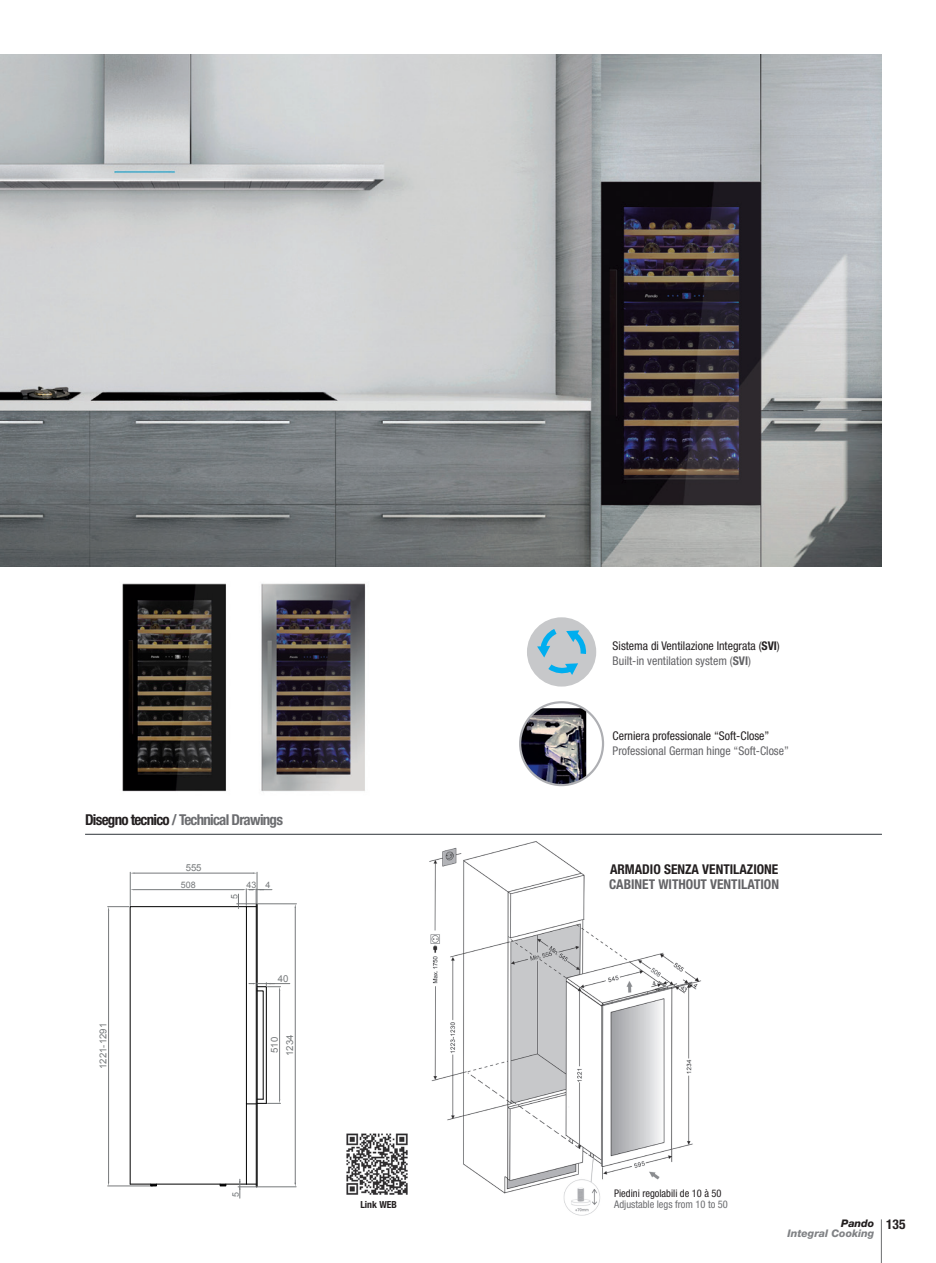
<style>
.page{position:relative;width:936px;height:1263px;background:#fff}
.page>*{position:absolute;margin:0;border:0;box-sizing:border-box;transform-origin:0 0}
.t1{font:700 condensed 15px "Helvetica Neue LT Std";letter-spacing:-.05em;color:#6c6d70}
.t2{font:700 condensed 13.5px "Helvetica Neue LT Std";color:#636366}
.t3{font:700 condensed 13.5px "Helvetica Neue LT Std";color:#231f20}
.parrafo_principal{font:condensed 12px "Helvetica Neue LT Std";color:#231f20}
.parrafo_principal-2{font:condensed 12px "Helvetica Neue LT Std";color:#636366}
.parrafo_principal-3{font:condensed 10.5px/11.2px "Helvetica Neue LT Std";color:#231f20}
.t4{font:italic 800 10.5px/10.5px "Helvetica Neue LT Std";color:#808285}
.t5{font:700 condensed 9.75px "Helvetica Neue LT Std";color:#231f20}
.t6{font:9.6px "Arial";color:#76797b}
.t7{font:9px "Arial";color:#76797b}
.s1{color:#231f20}
.s2{font-weight:700}
.s3{color:#6c6d70}
.s4{font-weight:700;font-style:normal;font-stretch:condensed;font-size:13.5px;color:#231f20}
</style>
<div class="page">
<hr style="left:880px;top:1219px;width:1px;height:44px;background:#6c6d70">
<img style="left:403px;top:833px;width:331px;height:383px">
<hr style="left:130px;top:1184px;width:116px;height:1px;background:#000001">
<div style="left:130px;top:906px;width:117px;height:278px;border:1px solid #000001"></div>
<div style="left:256px;top:904px;width:1px;height:283px;border:1px solid #000001"></div>
<hr style="left:238px;top:1186px;width:58px;height:1px;background:#76797b">
<hr style="left:295px;top:908px;width:1px;height:275px;background:#76797b">
<hr style="left:108px;top:1186px;width:44px;height:1px;background:#76797b">
<hr style="left:108px;top:911px;width:1px;height:271px;background:#76797b">
<svg style="left:108px;top:906px;width:21px;height:5px"></svg>
<hr style="left:134px;top:889px;width:109px;height:1px;background:#76797b">
<hr style="left:134px;top:873px;width:119px;height:1px;background:#76797b">
<hr style="left:130px;top:872px;width:1px;height:33px;background:#76797b">
<hr style="left:257px;top:872px;width:1px;height:31px;background:#76797b">
<hr style="left:237px;top:903px;width:59px;height:1px;background:#76797b">
<svg style="left:246px;top:983px;width:44px;height:121px"></svg>
<img style="left:0;top:54px;width:881px;height:512px">
<img style="left:261px;top:583px;width:105px;height:209px">
<img style="left:122px;top:583px;width:104px;height:209px">
<img style="left:346px;top:1126px;width:69px;height:76px">
<hr style="left:85px;top:834px;width:796px;height:1px;background:#2e343a">
<div style="left:527px;top:617px;width:69px;height:69px;background:#c7c8ca;border-radius:50%"></div>
<svg style="left:537px;top:629px;width:49px;height:46px"></svg>
<img style="left:520px;top:708px;width:66px;height:77px">
<div style="left:519px;top:701px;width:85px;height:85px;border:2px solid #aeafb3;border-radius:50%"></div>
<svg style="left:231px;top:889px;width:41px;height:20px"></svg>
<svg style="left:232px;top:1179px;width:8px;height:19px"></svg>
<p class="t1" style="left:85px;top:811px;width:199px"><span class="s1">Disegno tecnico</span> / Technical Drawings</p>
<p class="t6" style="left:186px;top:861px;width:17px">555</p>
<p class="t7" style="left:181px;top:879px;width:16px">508</p>
<p class="t7" style="left:246px;top:879px;width:26px">43 4</p>
<p class="t6" style="left:97px;top:1069px;width:47px;rotate:-90deg">1221-1291</p>
<p class="t6" style="left:278px;top:972px;width:12px">40</p>
<p class="t6" style="left:268px;top:1053px;width:17px;rotate:-90deg">510</p>
<p class="t6" style="left:283px;top:1056px;width:23px;rotate:-90deg">1234</p>
<p class="t5" style="left:360px;top:1199px;width:38px">Link WEB</p>
<p class="parrafo_principal" style="left:612px;top:638px;width:169px">Sistema di Ventilazione Integrata (<span class="s2">SVI</span>)</p>
<p class="parrafo_principal-2" style="left:612px;top:653px;width:140px">Built-in ventilation system (<span class="s2">SVI</span>)</p>
<p class="parrafo_principal" style="left:612px;top:729px;width:158px">Cerniera professionale “Soft-Close”</p>
<p class="parrafo_principal-2" style="left:612px;top:744px;width:178px">Professional German hinge “Soft-Close”</p>
<p class="t3" style="left:610px;top:861px;width:170px">ARMADIO SENZA VENTILAZIONE</p>
<p class="t2" style="left:609px;top:876px;width:171px">CABINET WITHOUT VENTILATION</p>
<p class="parrafo_principal-3" style="left:614px;top:1187px;width:115px">Piedini regolabili de 10 à 50<br><span class="s3">Adjustable legs from 10 to 50</span></p>
<p class="t4" style="left:787px;top:1218px;width:119px;text-indent:54px"><span class="s1">Pando</span> <span class="s4">135<br></span>Integral Cooking</p>
</div>
